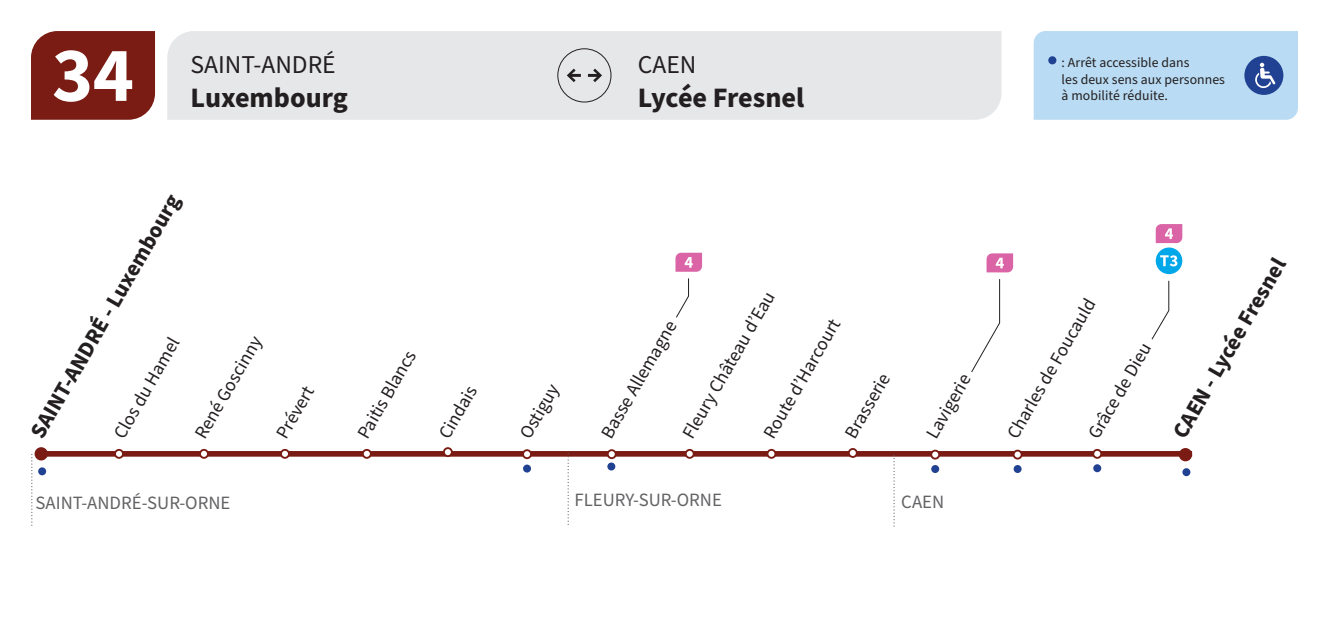
<style>
.page{position:relative;width:1329px;height:621px;background:#fff}
.page>*{position:absolute;margin:0;border:0;box-sizing:border-box;transform-origin:0 0}
.t1{font:700 28.12px "Source Sans Pro";color:#231f20}
.t2{font:25.62px "Source Sans Pro";color:#231f20}
.t3{font:700 22.5px "Source Sans Pro";color:#231f20}
.t4{font:18.75px "Source Sans Pro";color:#231f20}
.t5{font:18.75px "Source Sans Pro";color:#636366}
.t6{font:13.75px/16.5px "Source Sans Pro";letter-spacing:.005em;color:#231f20}
</style>
<div class="page">
<div style="left:167px;top:31px;width:834px;height:89px;background:#e6e7e9"></div>
<svg style="left:1033px;top:31px;width:265px;height:89px;background:#b3d4ee"></svg>
<div style="left:1048px;top:56px;width:8px;height:8px;background:#214292;border-radius:50%"></div>
<div style="left:41px;top:450px;width:1151px;height:6px;background:#7a1c13"></div>
<div style="left:35px;top:447px;width:13px;height:13px;background:#7a1c13;border-radius:50%"></div>
<div style="left:557px;top:48px;width:54px;height:54px;border:1px solid #231f20;border-radius:50%"></div>
<svg style="left:567px;top:68px;width:14px;height:14px"></svg>
<svg style="left:588px;top:68px;width:14px;height:14px"></svg>
<div style="left:523px;top:450px;width:8px;height:8px;background:#fff;border-radius:50%"></div>
<div style="left:522px;top:449px;width:10px;height:9px;border:2px solid #7a1c13;border-radius:50%"></div>
<div style="left:523px;top:464px;width:8px;height:8px;background:#214292;border-radius:50%"></div>
<div style="left:200px;top:449px;width:8px;height:8px;background:#fff;border-radius:50%"></div>
<div style="left:199px;top:448px;width:10px;height:10px;border:2px solid #7a1c13;border-radius:50%"></div>
<div style="left:686px;top:449px;width:8px;height:8px;background:#fff;border-radius:50%"></div>
<div style="left:685px;top:448px;width:10px;height:10px;border:2px solid #7a1c13;border-radius:50%"></div>
<div style="left:1093px;top:449px;width:8px;height:8px;background:#fff;border-radius:50%"></div>
<div style="left:1092px;top:448px;width:10px;height:10px;border:2px solid #7a1c13;border-radius:50%"></div>
<div style="left:1093px;top:464px;width:8px;height:8px;background:#214292;border-radius:50%"></div>
<div style="left:363px;top:449px;width:8px;height:8px;background:#fff;border-radius:50%"></div>
<div style="left:362px;top:448px;width:10px;height:10px;border:2px solid #7a1c13;border-radius:50%"></div>
<div style="left:849px;top:448px;width:8px;height:8px;background:#fff;border-radius:50%"></div>
<div style="left:848px;top:447px;width:10px;height:10px;border:2px solid #7a1c13;border-radius:50%"></div>
<div style="left:115px;top:449px;width:8px;height:8px;background:#fff;border-radius:50%"></div>
<div style="left:114px;top:448px;width:10px;height:10px;border:2px solid #7a1c13;border-radius:50%"></div>
<div style="left:608px;top:450px;width:8px;height:7px;background:#fff;border-radius:50%"></div>
<div style="left:607px;top:449px;width:10px;height:9px;border:2px solid #7a1c13;border-radius:50%"></div>
<div style="left:1013px;top:450px;width:8px;height:8px;background:#fff;border-radius:50%"></div>
<div style="left:1012px;top:449px;width:10px;height:10px;border:2px solid #7a1c13;border-radius:50%"></div>
<svg style="left:1013px;top:464px;width:8px;height:8px"></svg>
<div style="left:281px;top:449px;width:8px;height:8px;background:#fff;border-radius:50%"></div>
<div style="left:280px;top:448px;width:10px;height:10px;border:2px solid #7a1c13;border-radius:50%"></div>
<div style="left:767px;top:449px;width:8px;height:8px;background:#fff;border-radius:50%"></div>
<div style="left:766px;top:448px;width:10px;height:10px;border:2px solid #7a1c13;border-radius:50%"></div>
<div style="left:931px;top:450px;width:8px;height:8px;background:#fff;border-radius:50%"></div>
<div style="left:930px;top:449px;width:10px;height:10px;border:2px solid #7a1c13;border-radius:50%"></div>
<svg style="left:931px;top:464px;width:8px;height:8px"></svg>
<svg style="left:31px;top:454px;width:1px;height:71px"></svg>
<svg style="left:567px;top:453px;width:2px;height:72px"></svg>
<svg style="left:893px;top:455px;width:2px;height:71px"></svg>
<svg style="left:1151px;top:280px;width:18px;height:59px"></svg>
<svg style="left:971px;top:279px;width:29px;height:93px"></svg>
<svg style="left:676px;top:278px;width:13px;height:40px"></svg>
<svg style="left:31px;top:31px;width:124px;height:89px"></svg>
<svg style="left:986px;top:253px;width:27px;height:19px"></svg>
<svg style="left:675px;top:252px;width:27px;height:19px"></svg>
<svg style="left:1156px;top:224px;width:26px;height:19px"></svg>
<div style="left:1156px;top:247px;width:26px;height:27px;background:#00a7e9;border-radius:50%"></div>
<svg style="left:1160px;top:255px;width:17px;height:11px"></svg>
<div style="left:38px;top:467px;width:8px;height:8px;background:#214292;border-radius:50%"></div>
<div style="left:444px;top:447px;width:8px;height:8px;background:#fff;border-radius:50%"></div>
<div style="left:443px;top:447px;width:10px;height:9px;border:2px solid #7a1c13;border-radius:50%"></div>
<div style="left:607px;top:462px;width:8px;height:8px;background:#214292;border-radius:50%"></div>
<div style="left:1179px;top:447px;width:13px;height:14px;background:#7a1c13;border-radius:50%"></div>
<div style="left:1182px;top:468px;width:8px;height:7px;background:#214292;border-radius:50%"></div>
<h2 class="t2" style="left:191px;top:48px;width:147px">SAINT-ANDRÉ</h2>
<h1 class="t1" style="left:191px;top:79px;width:159px">Luxembourg</h1>
<p class="t3" style="left:23px;top:428px;width:279px;rotate:-60deg">SAINT-ANDRÉ - Luxembourg</p>
<p class="t4" style="left:107px;top:430px;width:114px;rotate:-60deg">Clos du Hamel</p>
<p class="t4" style="left:189px;top:430px;width:117px;rotate:-60deg">René Goscinny</p>
<p class="t4" style="left:270px;top:430px;width:59px;rotate:-60deg">Prévert</p>
<p class="t4" style="left:351px;top:430px;width:100px;rotate:-60deg">Paitis Blancs</p>
<p class="t4" style="left:432px;top:430px;width:59px;rotate:-60deg">Cindais</p>
<p class="t4" style="left:514px;top:430px;width:61px;rotate:-60deg">Ostiguy</p>
<h2 class="t2" style="left:638px;top:48px;width:60px">CAEN</h2>
<h1 class="t1" style="left:638px;top:79px;width:168px">Lycée Fresnel</h1>
<p class="t4" style="left:676px;top:430px;width:168px;rotate:-60deg">Fleury Château d’Eau</p>
<p class="t4" style="left:757px;top:430px;width:136px;rotate:-60deg">Route d’Harcourt</p>
<p class="t4" style="left:595px;top:430px;width:134px;rotate:-60deg">Basse Allemagne</p>
<p class="t4" style="left:838px;top:430px;width:74px;rotate:-60deg">Brasserie</p>
<p class="t4" style="left:920px;top:430px;width:72px;rotate:-60deg">Lavigerie</p>
<p class="t5" style="left:36px;top:490px;width:196px">SAINT-ANDRÉ-SUR-ORNE</p>
<p class="t5" style="left:574px;top:486px;width:149px">FLEURY-SUR-ORNE</p>
<p class="t5" style="left:901px;top:489px;width:44px">CAEN</p>
<p class="t6" style="left:1061px;top:55px;width:165px">: Arrêt accessible dans<br>les deux sens aux personnes à mobilité réduite.</p>
<p class="t4" style="left:1001px;top:430px;width:160px;rotate:-60deg">Charles de Foucauld</p>
<p class="t4" style="left:1082px;top:430px;width:109px;rotate:-60deg">Grâce de Dieu</p>
<p class="t3" style="left:1165px;top:428px;width:205px;rotate:-60deg">CAEN - Lycée Fresnel</p>
</div>
